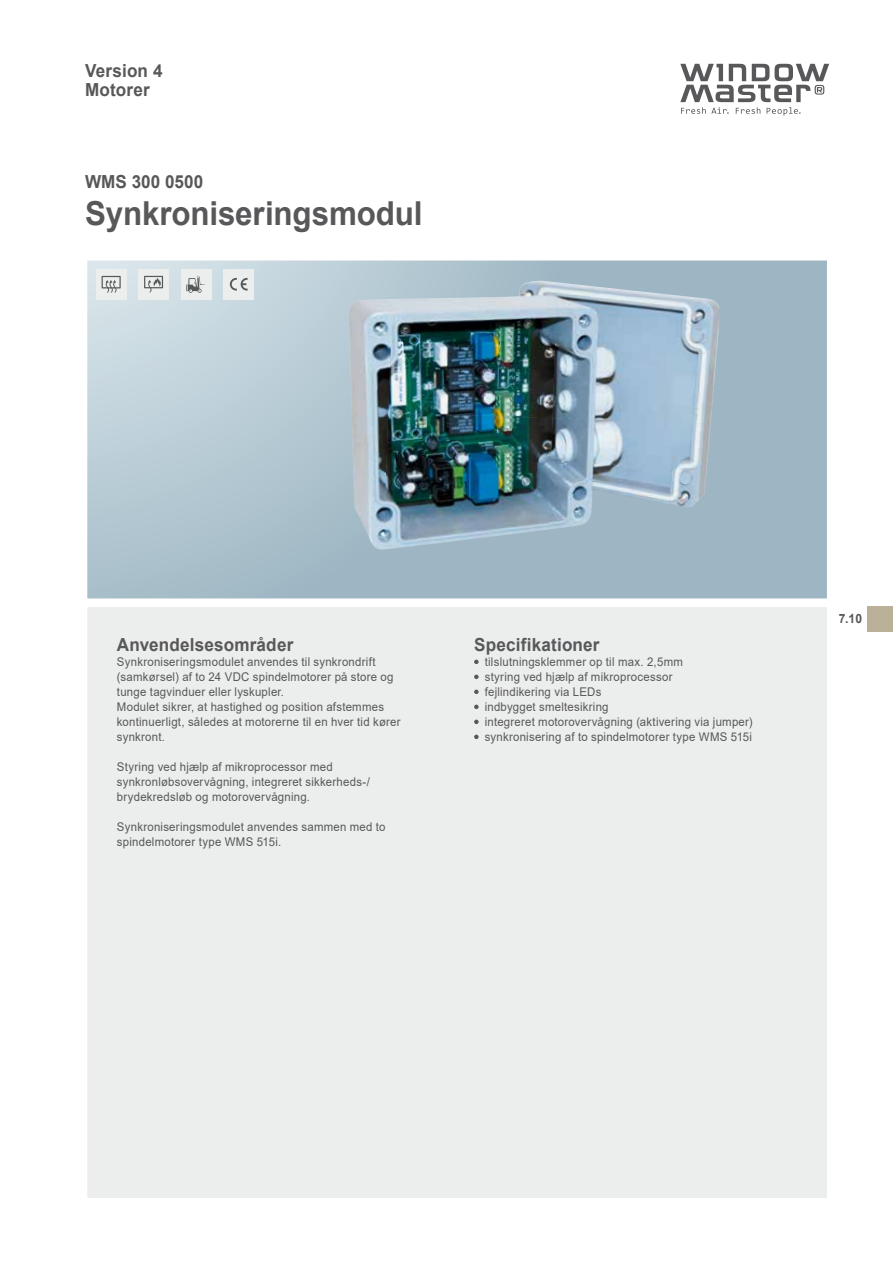
<style>
.page{position:relative;width:893px;height:1263px;background:#fff}
.page>*{position:absolute;margin:0;border:0;box-sizing:border-box;transform-origin:0 0}
.t1{font:700 33px "Arial";letter-spacing:-.005em;color:#58585a;scale:.95 1}
.t2{font:700 18px/18.8px "Arial";letter-spacing:.01em;color:#58585a;scale:.95 1}
.t3{font:700 12.75px "Arial";color:#58585a;scale:.95 1}
.t4{font:12px/15px "Arial";letter-spacing:.02em;color:#58585a;scale:.95 1}
</style>
<div class="page">
<div style="left:85px;top:605px;width:744px;height:595px;background:#eceded;border:2px solid #fff"></div>
<svg style="left:88px;top:261px;width:738px;height:337px;background:#adc2cd"></svg>
<div style="left:85px;top:258px;width:744px;height:343px;border:2px solid #fff"></div>
<svg style="left:680px;top:64px;width:149px;height:52px"></svg>
<svg style="left:474px;top:660px;width:5px;height:4px"></svg>
<svg style="left:474px;top:675px;width:5px;height:4px"></svg>
<svg style="left:474px;top:690px;width:5px;height:4px"></svg>
<svg style="left:474px;top:705px;width:5px;height:4px"></svg>
<svg style="left:474px;top:720px;width:5px;height:4px"></svg>
<svg style="left:474px;top:735px;width:5px;height:4px"></svg>
<div style="left:867px;top:606px;width:26px;height:25px;background:#bbb199"></div>
<div style="left:138px;top:269px;width:31px;height:30px;background:#eceded"></div>
<svg style="left:144px;top:276px;width:19px;height:16px"></svg>
<div style="left:181px;top:269px;width:30px;height:30px;background:#eceded"></div>
<svg style="left:186px;top:276px;width:20px;height:17px"></svg>
<div style="left:223px;top:269px;width:31px;height:30px;background:#eceded"></div>
<svg style="left:230px;top:278px;width:18px;height:13px"></svg>
<div style="left:96px;top:269px;width:30px;height:30px;background:#eceded"></div>
<svg style="left:102px;top:276px;width:19px;height:17px"></svg>
<img style="left:388px;top:281px;width:169px;height:131px">
<img style="left:552px;top:282px;width:168px;height:142px">
<img style="left:349px;top:299px;width:43px;height:228px">
<img style="left:383px;top:412px;width:170px;height:137px">
<img style="left:549px;top:418px;width:162px;height:93px">
<img style="left:548px;top:522px;width:39px;height:7px">
<img style="left:364px;top:526px;width:20px;height:24px">
<h2 class="t2" style="left:85px;top:61px;width:83px">Version 4<br>Motorer</h2>
<h2 class="t2" style="left:85px;top:172px;width:126px">WMS 300 0500</h2>
<h1 class="t1" style="left:85px;top:191px;width:357px">Synkroniseringsmodul</h1>
<h2 class="t2" style="left:117px;top:635px;width:187px">Anvendelsesområder</h2>
<p class="t4" style="left:117px;top:654px;width:300px">Synkroniseringsmodulet anvendes til synkrondrift (samkørsel) af to 24 VDC spindelmotorer på store og tunge tagvinduer eller lyskupler.<br>Modulet sikrer, at hastighed og position afstemmes kontinuerligt, således at motorerne til en hver tid kører synkront.</p>
<p class="t4" style="left:117px;top:759px;width:268px">Styring ved hjælp af mikroprocessor med synkronløbsovervågning, integreret sikkerheds-/ brydekredsløb og motorovervågning.</p>
<p class="t4" style="left:117px;top:819px;width:284px">Synkroniseringsmodulet anvendes sammen med to spindelmotorer type WMS 515i.</p>
<h2 class="t2" style="left:474px;top:635px;width:134px">Specifikationer</h2>
<p class="t4" style="left:485px;top:654px;width:284px">tilslutningsklemmer op til max. 2,5mm<br>styring ved hjælp af mikroprocessor<br>fejlindikering via LEDs<br>indbygget smeltesikring<br>integreret motorovervågning (aktivering via jumper) synkronisering af to spindelmotorer type WMS 515i</p>
<p class="t3" style="left:839px;top:610px;width:26px">7.10</p>
</div>
